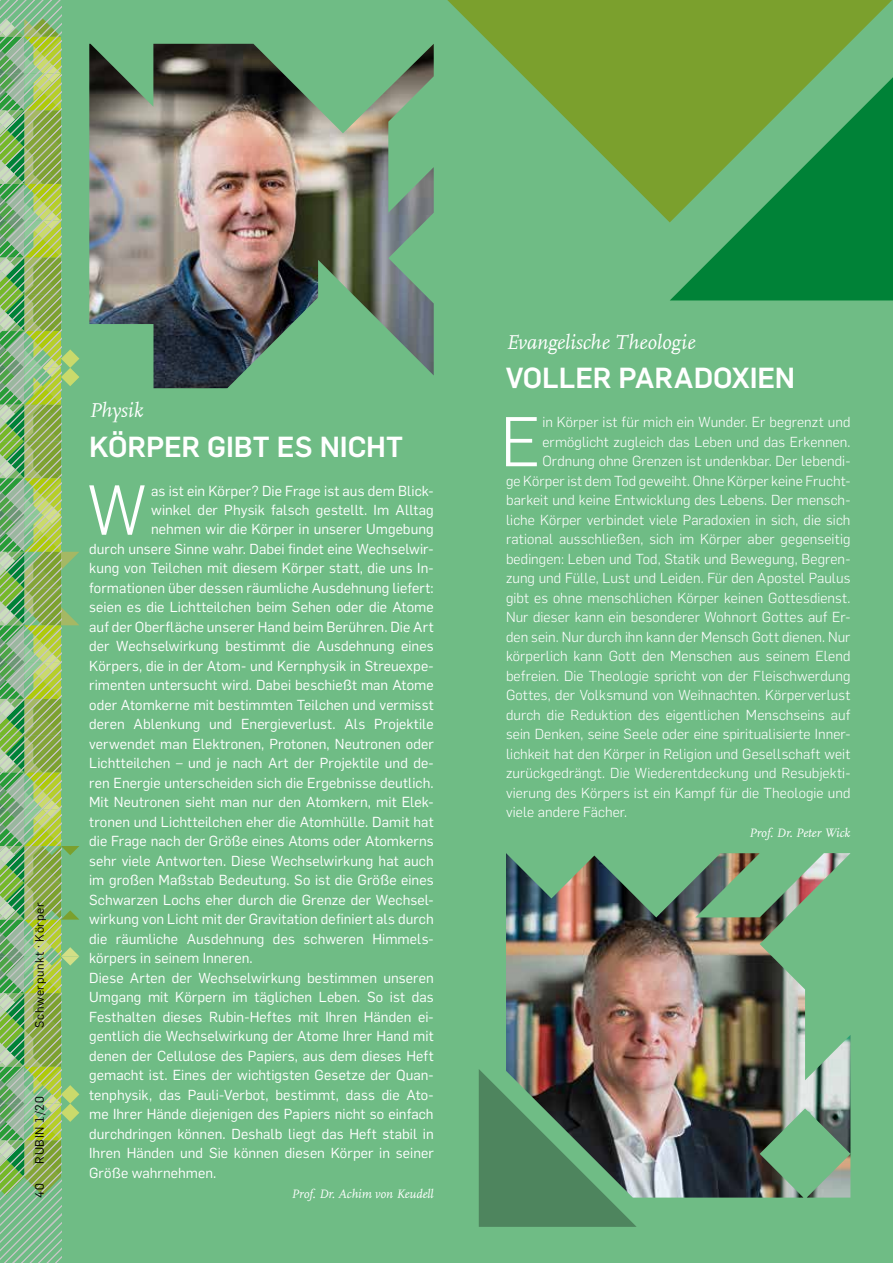
<style>
.page{position:relative;width:893px;height:1263px;background:#6fbc85}
.page>*{position:absolute;margin:0;border:0;box-sizing:border-box;transform-origin:0 0}
.t1{font:300 69px "Rub Flama";color:#fff}
.t2{font:700 28.5px "Rub Flama";letter-spacing:-.005em;color:#fff}
.t3{font:italic 21px "RUB Scala MZ";color:#fff}
.t4{font:14.25px "Rub Flama";letter-spacing:.005em;color:#fff}
.t5{font:300 14.25px "Rub Flama";letter-spacing:.005em;color:#fff}
.t6{font:italic 12.75px "RUB Scala MZ";color:#fff}
.t7{font:12px "Rub Flama";letter-spacing:.055em;color:#000}
</style>
<div class="page">
<img style="left:506px;top:853px;width:344px;height:344px">
<img style="left:89px;top:44px;width:345px;height:344px">
<svg style="left:447px;top:0;width:445px;height:222px;fill:#7ba02d"></svg>
<svg style="left:479px;top:1069px;width:158px;height:158px;background:#577b5e"></svg>
<svg style="left:670px;top:77px;width:223px;height:223px"></svg>
<svg style="left:0;top:0;width:79px;height:1263px"></svg>
<p class="t7" style="left:31px;top:1027px;width:126px;rotate:-90deg">Schwerpunkt · Körper</p>
<p class="t7" style="left:31px;top:1163px;width:69px;rotate:-90deg">RUBIN 1/20</p>
<h3 class="t3" style="left:89px;top:398px;width:56px">Physik</h3>
<h2 class="t2" style="left:89px;top:426px;width:315px">KÖRPER GIBT ES NICHT</h2>
<h1 class="t1" style="left:87px;top:463px;width:61px">W</h1>
<p class="t4" style="left:151px;top:481px;width:284px">as ist ein Körper? Die Frage ist aus dem Blick-</p>
<p class="t4" style="left:151px;top:500px;width:284px">winkel der Physik falsch gestellt. Im Alltag</p>
<p class="t4" style="left:151px;top:520px;width:284px">nehmen wir die Körper in unserer Umgebung</p>
<p class="t4" style="left:89px;top:539px;width:346px">durch unsere Sinne wahr. Dabei findet eine Wechselwir-</p>
<p class="t4" style="left:89px;top:559px;width:346px">kung von Teilchen mit diesem Körper statt, die uns In-</p>
<p class="t4" style="left:89px;top:578px;width:346px">formationen über dessen räumliche Ausdehnung liefert:</p>
<p class="t4" style="left:89px;top:598px;width:346px">seien es die Lichtteilchen beim Sehen oder die Atome</p>
<p class="t4" style="left:89px;top:617px;width:346px">auf der Oberfläche unserer Hand beim Berühren. Die Art</p>
<p class="t4" style="left:89px;top:637px;width:346px">der Wechselwirkung bestimmt die Ausdehnung eines</p>
<p class="t4" style="left:89px;top:656px;width:346px">Körpers, die in der Atom- und Kernphysik in Streuexpe-</p>
<p class="t4" style="left:89px;top:676px;width:346px">rimenten untersucht wird. Dabei beschießt man Atome</p>
<p class="t4" style="left:89px;top:695px;width:346px">oder Atomkerne mit bestimmten Teilchen und vermisst</p>
<p class="t4" style="left:89px;top:715px;width:346px">deren Ablenkung und Energieverlust. Als Projektile</p>
<p class="t4" style="left:89px;top:734px;width:346px">verwendet man Elektronen, Protonen, Neutronen oder</p>
<p class="t4" style="left:89px;top:753px;width:346px">Lichtteilchen – und je nach Art der Projektile und de-</p>
<p class="t4" style="left:89px;top:773px;width:346px">ren Energie unterscheiden sich die Ergebnisse deutlich.</p>
<p class="t4" style="left:89px;top:792px;width:345px">Mit Neutronen sieht man nur den Atomkern, mit Elek-</p>
<p class="t4" style="left:89px;top:812px;width:346px">tronen und Lichtteilchen eher die Atomhülle. Damit hat</p>
<p class="t4" style="left:89px;top:831px;width:346px">die Frage nach der Größe eines Atoms oder Atomkerns</p>
<p class="t4" style="left:89px;top:851px;width:346px">sehr viele Antworten. Diese Wechselwirkung hat auch</p>
<p class="t4" style="left:89px;top:870px;width:346px">im großen Maßstab Bedeutung. So ist die Größe eines</p>
<p class="t4" style="left:89px;top:890px;width:346px">Schwarzen Lochs eher durch die Grenze der Wechsel-</p>
<p class="t4" style="left:89px;top:909px;width:346px">wirkung von Licht mit der Gravitation definiert als durch</p>
<p class="t4" style="left:89px;top:929px;width:345px">die räumliche Ausdehnung des schweren Himmels-</p>
<p class="t4" style="left:89px;top:948px;width:165px">körpers in seinem Inneren.</p>
<p class="t4" style="left:89px;top:968px;width:346px">Diese Arten der Wechselwirkung bestimmen unseren</p>
<p class="t4" style="left:89px;top:987px;width:346px">Umgang mit Körpern im täglichen Leben. So ist das</p>
<p class="t4" style="left:89px;top:1007px;width:346px">Festhalten dieses Rubin-Heftes mit Ihren Händen ei-</p>
<p class="t4" style="left:89px;top:1026px;width:346px">gentlich die Wechselwirkung der Atome Ihrer Hand mit</p>
<p class="t4" style="left:89px;top:1046px;width:346px">denen der Cellulose des Papiers, aus dem dieses Heft</p>
<p class="t4" style="left:89px;top:1065px;width:346px">gemacht ist. Eines der wichtigsten Gesetze der Quan-</p>
<p class="t4" style="left:89px;top:1085px;width:346px">tenphysik, das Pauli-Verbot, bestimmt, dass die Ato-</p>
<p class="t4" style="left:89px;top:1104px;width:346px">me Ihrer Hände diejenigen des Papiers nicht so einfach</p>
<p class="t4" style="left:89px;top:1124px;width:346px">durchdringen können. Deshalb liegt das Heft stabil in</p>
<p class="t4" style="left:89px;top:1143px;width:346px">Ihren Händen und Sie können diesen Körper in seiner</p>
<p class="t4" style="left:89px;top:1163px;width:129px">Größe wahrnehmen.</p>
<p class="t7" style="left:31px;top:1197px;width:16px;rotate:-90deg">40</p>
<p class="t6" style="left:292px;top:1185px;width:144px">Prof. Dr. Achim von Keudell</p>
<h3 class="t3" style="left:506px;top:329px;width:191px">Evangelische Theologie</h3>
<h2 class="t2" style="left:506px;top:357px;width:291px">VOLLER PARADOXIEN</h2>
<h1 class="t1" style="left:500px;top:395px;width:42px">E</h1>
<p class="t5" style="left:542px;top:412px;width:310px">in Körper ist für mich ein Wunder. Er begrenzt und</p>
<p class="t5" style="left:542px;top:432px;width:310px">ermöglicht zugleich das Leben und das Erkennen.</p>
<p class="t5" style="left:542px;top:451px;width:310px">Ordnung ohne Grenzen ist undenkbar. Der lebendi-</p>
<p class="t5" style="left:506px;top:471px;width:346px">ge Körper ist dem Tod geweiht. Ohne Körper keine Frucht-</p>
<p class="t5" style="left:506px;top:490px;width:346px">barkeit und keine Entwicklung des Lebens. Der mensch-</p>
<p class="t5" style="left:506px;top:510px;width:346px">liche Körper verbindet viele Paradoxien in sich, die sich</p>
<p class="t5" style="left:506px;top:529px;width:346px">rational ausschließen, sich im Körper aber gegenseitig</p>
<p class="t5" style="left:506px;top:549px;width:346px">bedingen: Leben und Tod, Statik und Bewegung, Begren-</p>
<p class="t5" style="left:506px;top:568px;width:346px">zung und Fülle, Lust und Leiden. Für den Apostel Paulus</p>
<p class="t5" style="left:506px;top:588px;width:346px">gibt es ohne menschlichen Körper keinen Gottesdienst.</p>
<p class="t5" style="left:506px;top:607px;width:346px">Nur dieser kann ein besonderer Wohnort Gottes auf Er-</p>
<p class="t5" style="left:506px;top:627px;width:346px">den sein. Nur durch ihn kann der Mensch Gott dienen. Nur</p>
<p class="t5" style="left:506px;top:646px;width:346px">körperlich kann Gott den Menschen aus seinem Elend</p>
<p class="t5" style="left:506px;top:666px;width:346px">befreien. Die Theologie spricht von der Fleischwerdung</p>
<p class="t5" style="left:506px;top:685px;width:346px">Gottes, der Volksmund von Weihnachten. Körperverlust</p>
<p class="t5" style="left:506px;top:705px;width:346px">durch die Reduktion des eigentlichen Menschseins auf</p>
<p class="t5" style="left:506px;top:724px;width:346px">sein Denken, seine Seele oder eine spiritualisierte Inner-</p>
<p class="t5" style="left:506px;top:744px;width:346px">lichkeit hat den Körper in Religion und Gesellschaft weit</p>
<p class="t5" style="left:506px;top:763px;width:346px">zurückgedrängt. Die Wiederentdeckung und Resubjekti-</p>
<p class="t5" style="left:506px;top:783px;width:346px">vierung des Körpers ist ein Kampf für die Theologie und</p>
<p class="t5" style="left:506px;top:802px;width:123px">viele andere Fächer.</p>
<p class="t6" style="left:749px;top:825px;width:103px">Prof. Dr. Peter Wick</p>
</div>
